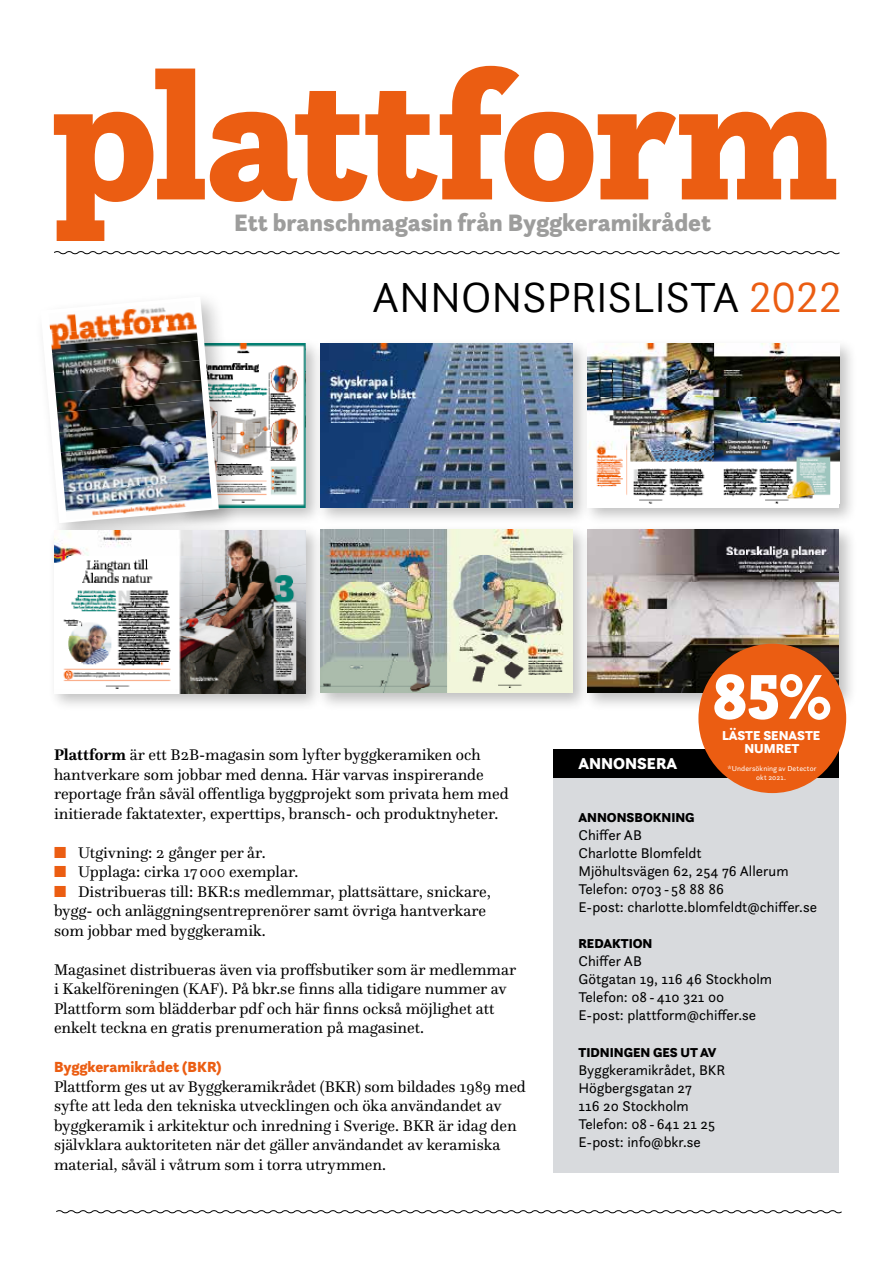
<style>
.page{position:relative;width:893px;height:1263px;background:#fff}
.page>*{position:absolute;margin:0;border:0;box-sizing:border-box;transform-origin:0 0}
.t1{font:900 182.25px "Questa Slab";letter-spacing:-.02em;color:#eb5d12}
.t2{font:900 66px "Questa Slab";color:#fff;scale:.96 1}
.t3{font:300 43.95px "Questa Sans";letter-spacing:-.015em;color:#000}
.t4{font:900 24.75px "Questa Sans";color:#9d9d9c}
.t5{font:900 16.5px "Questa Sans";color:#fff}
.t6{font:16.05px/19.5px "Questa";color:#000}
.t7{font:900 15.3px "Questa Sans";color:#eb5d12}
.t8{font:14.7px/18px "Questa Sans";color:#000}
.t9{font:900 13.5px "Questa Sans";color:#000}
.t10{font:900 13.5px/13.5px "Questa Sans";color:#fff;text-align:center}
.t11{font:7.5px/9px "Questa Sans";letter-spacing:.015em;color:#fff;text-align:center}
.s1{color:#eb5d12}
.s2{font-weight:700}
</style>
<div class="page">
<div style="left:581px;top:523px;width:276px;height:188px;background:#000;opacity:.25"></div>
<img style="left:591px;top:529px;width:248px;height:164px">
<div style="left:315px;top:523px;width:276px;height:188px;background:#000;opacity:.25"></div>
<img style="left:324px;top:529px;width:248px;height:164px">
<div style="left:554px;top:753px;width:285px;height:419px;background:#d8dadd"></div>
<div style="left:554px;top:749px;width:285px;height:29px;background:#000"></div>
<svg style="left:54px;top:251px;width:786px;height:4px"></svg>
<svg style="left:56px;top:1210px;width:786px;height:4px"></svg>
<div style="left:174px;top:338px;width:150px;height:188px;background:#000;opacity:.25"></div>
<img style="left:242px;top:344px;width:63px;height:163px">
<div style="left:34px;top:290px;width:208px;height:256px;background:#000;opacity:.25"></div>
<svg style="left:41px;top:297px;width:178px;height:226px"></svg>
<img style="left:49px;top:301px;width:147px;height:32px">
<img style="left:50px;top:321px;width:148px;height:32px">
<img style="left:52px;top:340px;width:147px;height:33px">
<img style="left:54px;top:360px;width:147px;height:33px">
<img style="left:56px;top:380px;width:147px;height:33px">
<img style="left:57px;top:400px;width:148px;height:32px">
<img style="left:59px;top:420px;width:147px;height:32px">
<img style="left:61px;top:439px;width:147px;height:33px">
<img style="left:63px;top:459px;width:147px;height:33px">
<img style="left:64px;top:479px;width:147px;height:33px">
<img style="left:66px;top:499px;width:146px;height:21px">
<div style="left:698px;top:644px;width:148px;height:149px;background:#eb5d12;border-radius:50%"></div>
<div style="left:315px;top:338px;width:276px;height:188px;background:#000;opacity:.25"></div>
<img style="left:321px;top:344px;width:251px;height:163px">
<div style="left:582px;top:338px;width:276px;height:188px;background:#000;opacity:.25"></div>
<div style="left:588px;top:344px;width:251px;height:163px;background:#fff"></div>
<img style="left:588px;top:344px;width:251px;height:159px">
<div style="left:48px;top:524px;width:276px;height:188px;background:#000;opacity:.25"></div>
<img style="left:54px;top:530px;width:252px;height:163px">
<h1 class="t1" style="left:52px;top:19px;width:789px">plattform</h1>
<h3 class="t4" style="left:234px;top:207px;width:478px">Ett branschmagasin från Byggkeramikrådet</h3>
<h3 class="t3" style="left:372px;top:269px;width:471px">ANNONSPRISLISTA <span class="s1">2022</span></h3>
<p class="t6" style="left:54px;top:745px;width:456px"><span class="s2">Plattform</span> är ett B2B-magasin som lyfter byggkeramiken och hantverkare som jobbar med denna. Här varvas inspirerande reportage från såväl offentliga byggprojekt som privata hem med initierade faktatexter, experttips, bransch- och produktnyheter.</p>
<p class="t6" style="left:54px;top:842px;width:213px"><span class="s1">■</span> Utgivning: 2 gånger per år.</p>
<p class="t6" style="left:54px;top:862px;width:246px"><span class="s1">■</span> Upplaga: cirka 17000 exemplar.</p>
<p class="t6" style="left:54px;top:881px;width:438px"><span class="s1">■</span> Distribueras till: BKR:s medlemmar, plattsättare, snickare, bygg- och anläggningsentreprenörer samt övriga hantverkare som jobbar med byggkeramik.</p>
<p class="t6" style="left:54px;top:959px;width:464px">Magasinet distribueras även via proffsbutiker som är medlemmar i Kakelföreningen (KAF). På bkr.se finns alla tidigare nummer av Plattform som blädderbar pdf och här finns också möjlighet att enkelt teckna en gratis prenumeration på magasinet.</p>
<p class="t7" style="left:54px;top:1057px;width:169px">Byggkeramikrådet (BKR)</p>
<p class="t6" style="left:54px;top:1076px;width:473px">Plattform ges ut av Byggkeramikrådet (BKR) som bildades 1989 med syfte att leda den tekniska utvecklingen och öka användandet av byggkeramik i arkitektur och inredning i Sverige. BKR är idag den självklara auktoriteten när det gäller användandet av keramiska material, såväl i våtrum som i torra utrymmen.</p>
<p class="t5" style="left:578px;top:752px;width:100px">ANNONSERA</p>
<h2 class="t2" style="left:712px;top:653px;width:127px">85%</h2>
<p class="t10" style="left:722px;top:728px;width:100px">LÄSTE SENASTE<br>NUMRET</p>
<p class="t11" style="left:727px;top:763px;width:91px">*Undersökning av Detector okt 2021.</p>
<p class="t9" style="left:578px;top:809px;width:118px">ANNONSBOKNING</p>
<p class="t8" style="left:578px;top:826px;width:240px">Chiffer AB<br>Charlotte Blomfeldt<br>Mjöhultsvägen 62, 254 76 Allerum<br>Telefon: 0703 - 58 88 86<br>E-post: charlotte.blomfeldt@chiffer.se</p>
<p class="t9" style="left:578px;top:934px;width:75px">REDAKTION</p>
<p class="t8" style="left:578px;top:952px;width:195px">Chiffer AB<br>Götgatan 19, 116 46 Stockholm<br>Telefon: 08-410 321 00<br>E-post: plattform@chiffer.se</p>
<p class="t9" style="left:578px;top:1044px;width:139px">TIDNINGEN GES UT AV</p>
<p class="t8" style="left:578px;top:1061px;width:148px">Byggkeramikrådet, BKR<br>Högbergsgatan 27<br>116 20 Stockholm<br>Telefon: 08-641 21 25<br>E-post: info@bkr.se</p>
</div>
